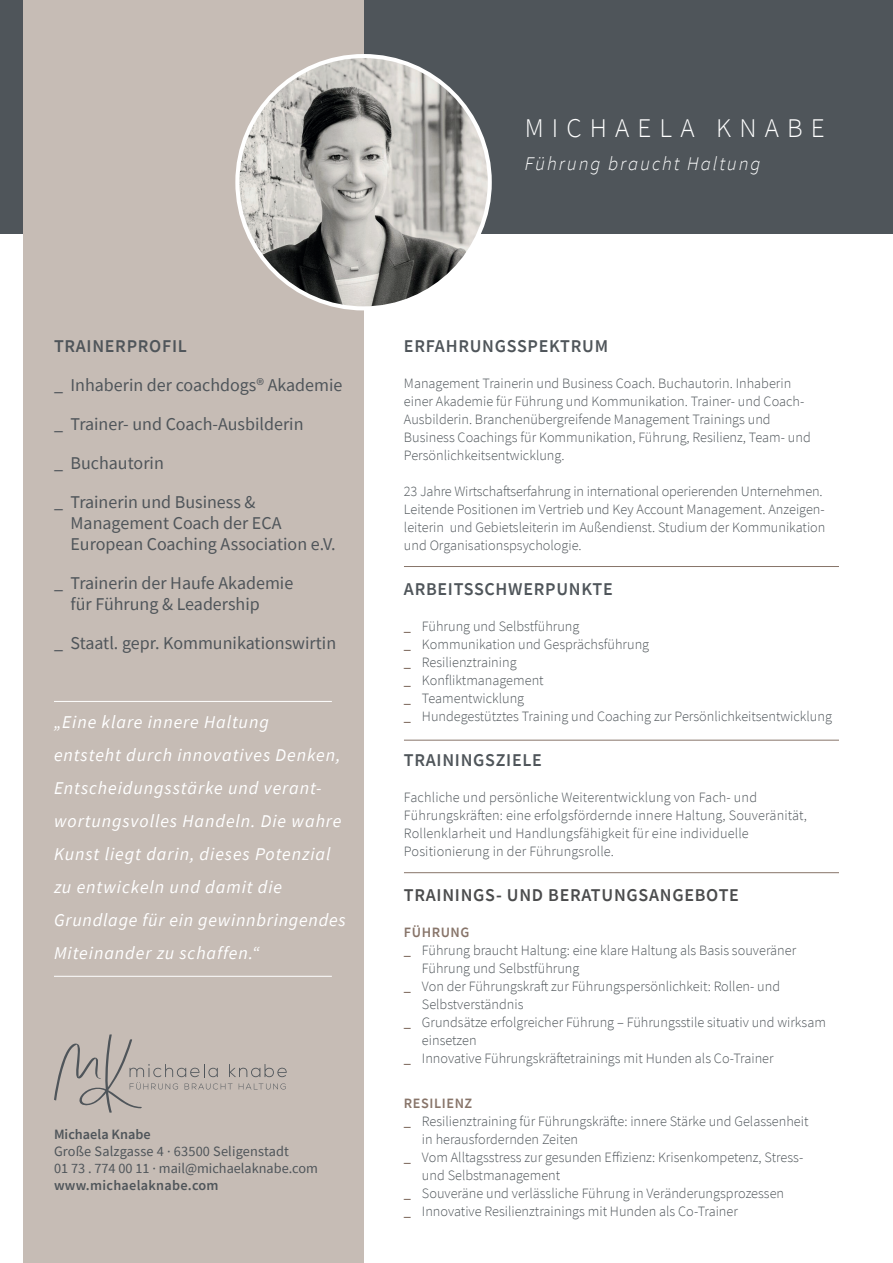
<style>
.page{position:relative;width:893px;height:1263px;background:#fff}
.page>*{position:absolute;margin:0;border:0;box-sizing:border-box;transform-origin:0 0}
.t1{font:300 27px "Source Sans Pro";letter-spacing:.3em;color:#fff}
.t2{font:italic 300 19.35px "Source Sans Pro";letter-spacing:.1em;color:#fff}
.t3{font:18px/39px "Source Sans Pro";color:#4f555a}
.t4{font:italic 18px/33px "Source Sans Pro";letter-spacing:.05em;color:#fff}
.t5{font:600 18px "Source Sans Pro";letter-spacing:.04em;color:#4f555a}
.t6{font:600 18px "Source Sans Pro";letter-spacing:.04em;color:#4b4c4d}
.t7{font:300 14.25px/18px "Source Sans Pro";color:#4f555a}
.t8{font:14.25px/17.1px "Source Sans Pro";color:#4f555a}
.t9{font:600 14.25px "Source Sans Pro";letter-spacing:.02em;color:#4f555a}
.t10{font:600 14.25px "Source Sans Pro";letter-spacing:.04em;color:#877469}
.t11{font:600 14.25px "Source Sans Pro";color:#4f555a}
.s1{font-weight:700;color:#877469}
</style>
<div class="page">
<div style="left:0;top:0;width:893px;height:234px;background:#4f555a"></div>
<div style="left:23px;top:0;width:341px;height:1263px;background:#c6bcb5"></div>
<img style="left:237px;top:56px;width:253px;height:252px;border-radius:126px">
<svg style="left:54px;top:1034px;width:233px;height:79px"></svg>
<hr style="left:54px;top:701px;width:278px;height:1px;background:#fff">
<hr style="left:54px;top:976px;width:278px;height:1px;background:#fff">
<hr style="left:404px;top:566px;width:435px;height:1px;background:#877469">
<hr style="left:404px;top:740px;width:435px;height:1px;background:#877469">
<hr style="left:404px;top:872px;width:435px;height:1px;background:#877469">
<h1 class="t1" style="left:525px;top:112px;width:301px">MICHAELA KNABE</h1>
<h2 class="t2" style="left:525px;top:151px;width:237px">Führung braucht Haltung</h2>
<p class="t5" style="left:54px;top:334px;width:134px">TRAINERPROFIL</p>
<p class="t3" style="left:54px;top:365px;width:290px">_ Inhaberin der coachdogs® Akademie _ Trainer- und Coach-Ausbilderin<br>_ Buchautorin<br>_ Trainerin und Business &amp;</p>
<p class="t3" style="left:71px;top:512px;width:267px;line-height:21px">Management Coach der ECA<br>European Coaching Association e.V.</p>
<p class="t3" style="left:71px;top:572px;width:224px;line-height:21px;text-indent:-17px">_ Trainerin der Haufe Akademie für Führung &amp; Leadership</p>
<p class="t3" style="left:54px;top:623px;width:284px">_ Staatl. gepr. Kommunikationswirtin</p>
<p class="t4" style="left:54px;top:706px;width:293px">„Eine klare innere Haltung<br>entsteht durch innovatives Denken,<br>Entscheidungsstärke und verant&shy;wortungsvolles Handeln. Die wahre<br>Kunst liegt darin, dieses Potenzial zu entwickeln und damit die<br>Grundlage für ein gewinnbringendes<br>Miteinander zu schaffen.“</p>
<p class="t11" style="left:54px;top:1125px;width:98px">Michaela Knabe</p>
<p class="t8" style="left:54px;top:1142px;width:265px">Große Salzgasse 4 · 63500 Seligenstadt<br>01 73 . 774 00 11 · mail@michaelaknabe.com</p>
<p class="t9" style="left:54px;top:1176px;width:166px">www.michaelaknabe.com</p>
<p class="t5" style="left:404px;top:334px;width:206px">ERFAHRUNGSSPEKTRUM</p>
<p class="t7" style="left:404px;top:374px;width:408px">Management Trainerin und Business Coach. Buchautorin. Inhaberin einer Akademie für Führung und Kommunikation. Trainer- und Coach-Ausbilderin. Branchenübergreifende Management Trainings und Business Coachings für Kommunikation, Führung, Resilienz, Team- und Persönlichkeitsentwicklung.</p>
<p class="t7" style="left:404px;top:482px;width:423px">23 Jahre Wirtschaftserfahrung in international operierenden Unternehmen.<br>Leitende Positionen im Vertrieb und Key Account Management. Anzeigen&shy;leiterin und Gebietsleiterin im Außendienst. Studium der Kommunikation und Organisationspsychologie.</p>
<p class="t5" style="left:404px;top:577px;width:210px">ARBEITSSCHWERPUNKTE</p>
<p class="t7" style="left:404px;top:617px;width:429px"><span class="s1">_</span> Führung und Selbstführung<br><span class="s1">_</span> Kommunikation und Gesprächsführung<br><span class="s1">_</span> Resilienztraining<br><span class="s1">_</span> Konfliktmanagement<br><span class="s1">_</span> Teamentwicklung<br><span class="s1">_</span> Hundegestütztes Training und Coaching zur Persönlichkeitsentwicklung</p>
<p class="t5" style="left:404px;top:748px;width:139px">TRAININGSZIELE</p>
<p class="t7" style="left:404px;top:788px;width:405px">Fachliche und persönliche Weiterentwicklung von Fach- und Führungskräften: eine erfolgsfördernde innere Haltung, Souveränität, Rollenklarheit und Handlungsfähigkeit für eine individuelle Positionierung in der Führungsrolle.</p>
<p class="t6" style="left:404px;top:883px;width:336px">TRAININGS- UND BERATUNGSANGEBOTE</p>
<p class="t10" style="left:404px;top:923px;width:67px">FÜHRUNG</p>
<p class="t7" style="left:404px;top:941px;width:394px"><span class="s1">_</span> Führung braucht Haltung: eine klare Haltung als Basis souveräner</p>
<p class="t7" style="left:422px;top:959px;width:159px">Führung und Selbstführung</p>
<p class="t7" style="left:404px;top:977px;width:378px"><span class="s1">_</span> Von der Führungskraft zur Führungspersönlichkeit: Rollen- und</p>
<p class="t7" style="left:422px;top:995px;width:103px">Selbstverständnis</p>
<p class="t7" style="left:404px;top:1013px;width:423px"><span class="s1">_</span> Grundsätze erfolgreicher Führung – Führungsstile situativ und wirksam</p>
<p class="t7" style="left:422px;top:1031px;width:56px">einsetzen</p>
<p class="t7" style="left:404px;top:1049px;width:371px"><span class="s1">_</span> Innovative Führungskräftetrainings mit Hunden als Co-Trainer</p>
<p class="t10" style="left:404px;top:1094px;width:70px">RESILIENZ</p>
<p class="t7" style="left:404px;top:1112px;width:406px"><span class="s1">_</span> Resilienztraining für Führungskräfte: innere Stärke und Gelassenheit</p>
<p class="t7" style="left:422px;top:1130px;width:158px">in herausfordernden Zeiten</p>
<p class="t7" style="left:404px;top:1148px;width:401px"><span class="s1">_</span> Vom Alltagsstress zur gesunden Effizienz: Krisenkompetenz, Stress-</p>
<p class="t7" style="left:422px;top:1166px;width:140px">und Selbstmanagement</p>
<p class="t7" style="left:404px;top:1184px;width:382px"><span class="s1">_</span> Souveräne und verlässliche Führung in Veränderungsprozessen</p>
<p class="t7" style="left:404px;top:1202px;width:335px"><span class="s1">_</span> Innovative Resilienztrainings mit Hunden als Co-Trainer</p>
</div>
